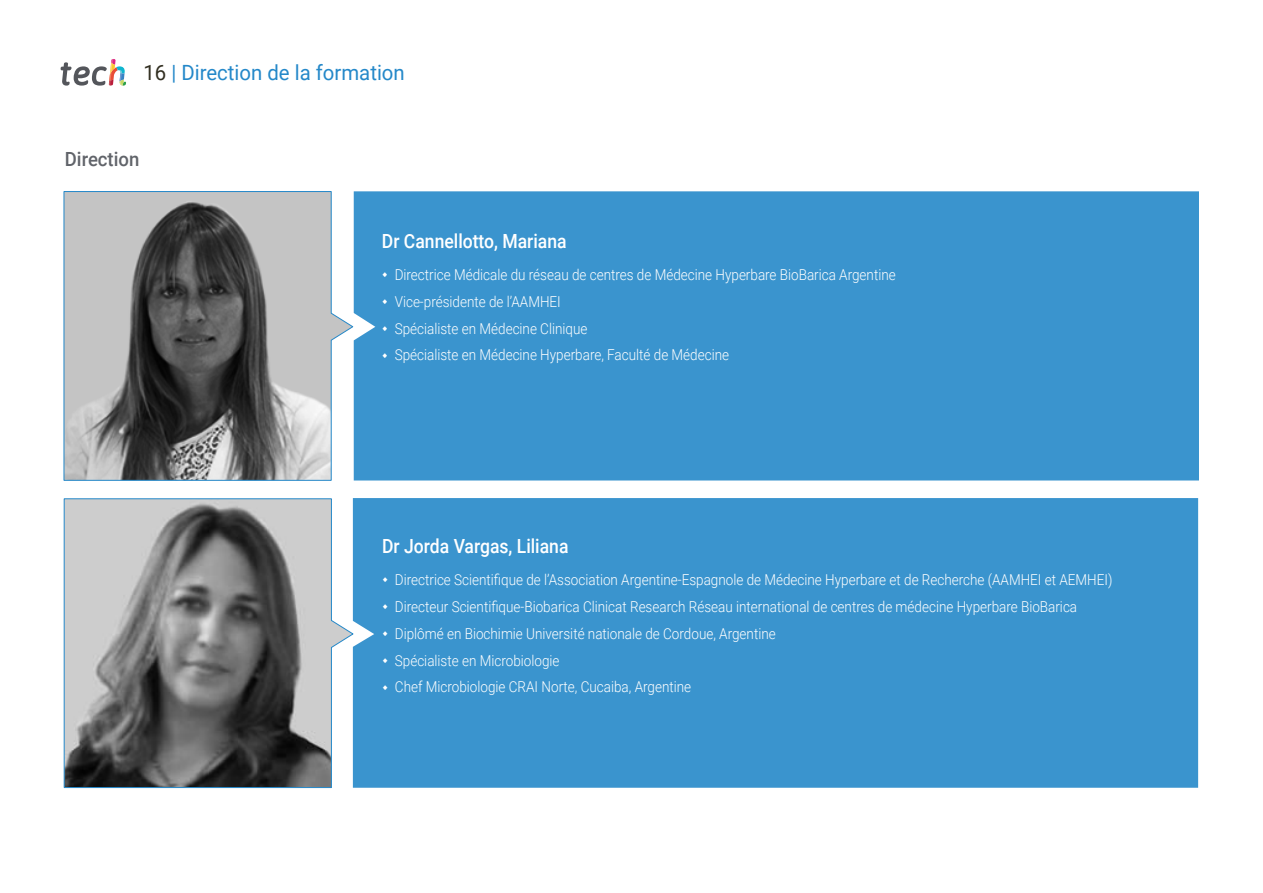
<style>
.page{position:relative;width:1263px;height:893px;background:#fff}
.page>*{position:absolute;margin:0;border:0;box-sizing:border-box;transform-origin:0 0}
.t1{font:21px "Roboto";color:#2488c9}
.t2{font:500 19.5px "Roboto";color:#fff;scale:.9 1}
.t3{font:500 19.5px "Roboto";color:#61646a;scale:.95 1}
.t4{font:300 15px/26.7px "Roboto";color:#fff;scale:.9 1}
.s1{color:#312e20}
</style>
<div class="page">
<svg style="left:61px;top:59px;width:65px;height:27px"></svg>
<div style="left:354px;top:191px;width:845px;height:289px;background:#3a94ce"></div>
<div style="left:354px;top:498px;width:844px;height:290px;background:#3a94ce"></div>
<svg style="left:64px;top:191px;width:289px;height:290px;background:#909192"></svg>
<svg style="left:64px;top:498px;width:290px;height:290px;background:#898a8b"></svg>
<svg style="left:383px;top:272px;width:4px;height:5px"></svg>
<svg style="left:383px;top:299px;width:4px;height:5px"></svg>
<svg style="left:383px;top:326px;width:4px;height:5px"></svg>
<svg style="left:383px;top:353px;width:4px;height:5px"></svg>
<svg style="left:383px;top:578px;width:4px;height:5px"></svg>
<svg style="left:383px;top:604px;width:4px;height:5px"></svg>
<svg style="left:383px;top:631px;width:4px;height:5px"></svg>
<svg style="left:383px;top:658px;width:4px;height:5px"></svg>
<svg style="left:383px;top:685px;width:4px;height:5px"></svg>
<h1 class="t1" style="left:144px;top:57px;width:263px"><span class="s1">16</span> | Direction de la formation</h1>
<h2 class="t3" style="left:65px;top:145px;width:80px">Direction</h2>
<h2 class="t2" style="left:382px;top:228px;width:207px">Dr Cannellotto, Mariana</h2>
<p class="t4" style="left:395px;top:261px;width:558px">Directrice Médicale du réseau de centres de Médecine Hyperbare BioBarica Argentine Vice-présidente de l’AAMHEI<br>Spécialiste en Médecine Clinique<br>Spécialiste en Médecine Hyperbare, Faculté de Médecine</p>
<h2 class="t2" style="left:382px;top:533px;width:209px">Dr Jorda Vargas, Liliana</h2>
<p class="t4" style="left:395px;top:566px;width:799px">Directrice Scientifique de l’Association Argentine-Espagnole de Médecine Hyperbare et de Recherche (AAMHEI et AEMHEI)<br>Directeur Scientifique-Biobarica Clinicat Research Réseau international de centres de médecine Hyperbare BioBarica Diplômé en Biochimie Université nationale de Cordoue, Argentine<br>Spécialiste en Microbiologie<br>Chef Microbiologie CRAI Norte, Cucaiba, Argentine</p>
</div>
